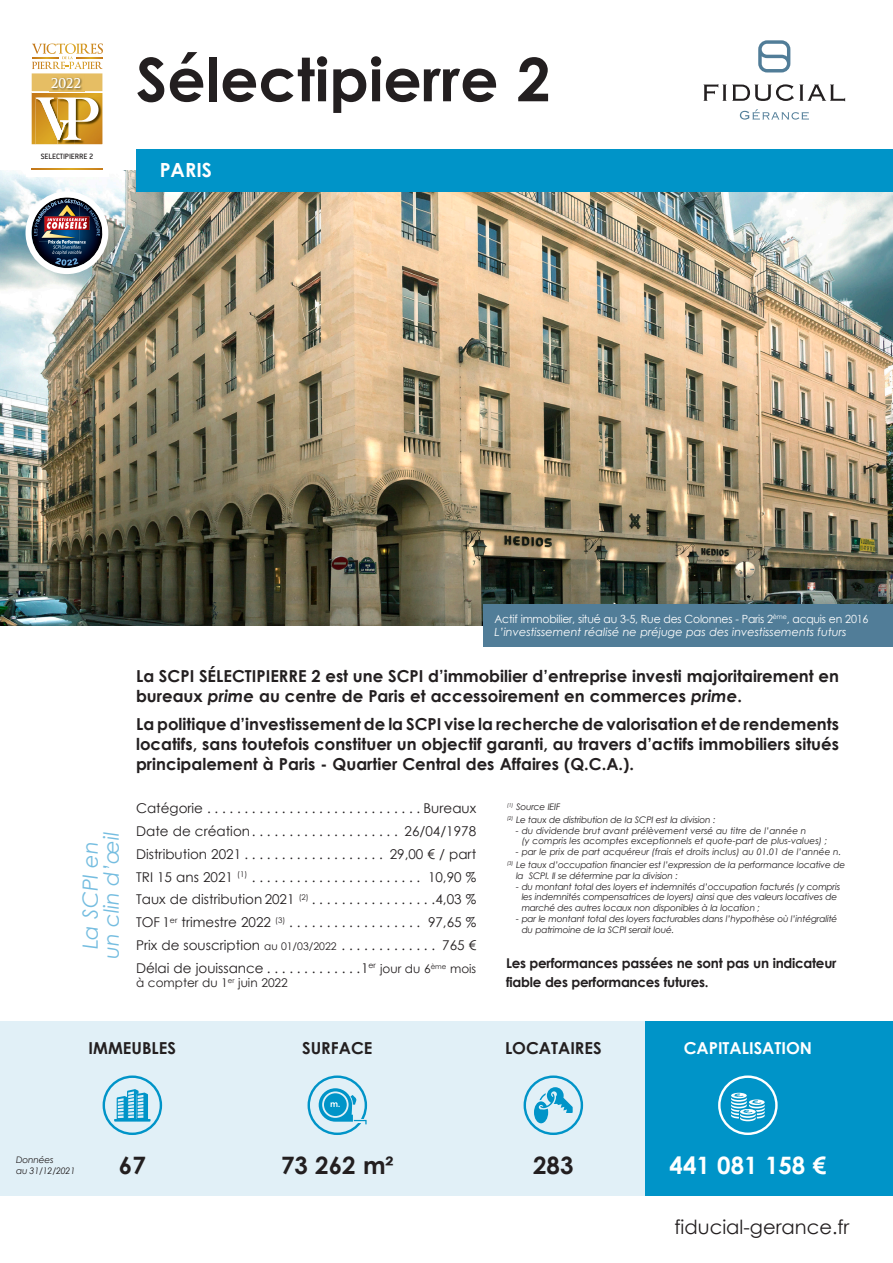
<style>
.page{position:relative;width:893px;height:1263px;background:#fff}
.page>*{position:absolute;margin:0;border:0;box-sizing:border-box;transform-origin:0 0}
.t1{font:700 60px "Century Gothic";color:#231f20}
.t2{font:700 24px "Century Gothic";color:#231f20}
.t3{font:700 24px "Century Gothic";color:#fff}
.t4{font:italic 21px/21px "Century Gothic";color:#75bde0;text-align:center}
.t5{font:19.5px "Century Gothic";color:#231f20}
.t6{font:700 19.5px "Century Gothic";color:#fff}
.t7{font:700 16.5px/19.8px "Century Gothic";color:#231f20}
.t8{font:700 16.5px "Century Gothic";color:#fff}
.t9{font:13.5px "Century Gothic";color:#231f20}
.t10{font:700 13.5px "Century Gothic";letter-spacing:-.02em;color:#231f20}
.t11{font:13.05px "Byington";color:#fff}
.t12{font:12px "Century Gothic";color:#231f20}
.t13{font:11.25px/13.5px "Century Gothic";letter-spacing:-.02em;color:#fff;scale:.96 1}
.t14{font:italic 9px/10.8px "Century Gothic";letter-spacing:-.02em;color:#231f20}
.t15{font:italic 9px/10.8px "Century Gothic";color:#231f20}
.t16{font:8.4px "Conduit ITC";letter-spacing:-.005em;color:#231f20}
.s1{font-style:italic}
.s2{font-size:10.5px}
.s3{font-size:12px}
.s4{font-style:normal}
</style>
<div class="page">
<img style="left:0;top:170px;width:893px;height:455px">
<div style="left:0;top:1020px;width:235px;height:175px;background:#e1f0f7"></div>
<div style="left:645px;top:1020px;width:248px;height:175px;background:#0094c8"></div>
<div style="left:235px;top:1020px;width:205px;height:175px;background:#e1f0f7"></div>
<div style="left:440px;top:1021px;width:205px;height:174px;background:#e1f0f7"></div>
<div style="left:718px;top:1075px;width:60px;height:60px;border:2px solid #fff;border-radius:50%"></div>
<svg style="left:731px;top:1093px;width:34px;height:28px"></svg>
<div style="left:103px;top:1075px;width:59px;height:60px;border:2px solid #0094c8;border-radius:50%"></div>
<svg style="left:114px;top:1089px;width:36px;height:32px"></svg>
<div style="left:524px;top:1075px;width:59px;height:60px;border:2px solid #0094c8;border-radius:50%"></div>
<svg style="left:534px;top:1087px;width:39px;height:36px"></svg>
<div style="left:308px;top:1075px;width:59px;height:60px;border:2px solid #0094c8;border-radius:50%"></div>
<svg style="left:319px;top:1088px;width:48px;height:36px"></svg>
<div style="left:484px;top:604px;width:409px;height:42px;background:#517d98"></div>
<div style="left:136px;top:149px;width:757px;height:42px;background:#0094c8"></div>
<div style="left:26px;top:38px;width:82px;height:139px;background:#fff"></div>
<svg style="left:32px;top:168px;width:70px;height:2px"></svg>
<svg style="left:32px;top:43px;width:71px;height:101px"></svg>
<svg style="left:758px;top:40px;width:32px;height:32px"></svg>
<svg style="left:703px;top:84px;width:142px;height:17px"></svg>
<svg style="left:740px;top:109px;width:69px;height:11px"></svg>
<img style="left:34px;top:199px;width:66px;height:67px">
<div style="left:26px;top:191px;width:82px;height:83px;border:6px solid #fff;border-radius:50%"></div>
<p class="t11" style="left:51px;top:75px;width:32px">2022</p>
<p class="t16" style="left:41px;top:152px;width:54px">SELECTIPIERRE 2</p>
<p class="t1" style="left:136px;top:34px;width:416px">Sélectipierre 2</p>
<p class="t6" style="left:160px;top:156px;width:54px">PARIS</p>
<p class="t4" style="left:79px;top:959px;width:129px;rotate:-90deg">La SCPI en un clin d’œil</p>
<p class="t13" style="left:495px;top:612px;width:391px">Actif immobilier, situé au 3-5, Rue des Colonnes - Paris 2<sup>ème</sup>, acquis en 2016<br><span class="s1">L’investissement réalisé ne préjuge pas des investissements futurs</span></p>
<p class="t7" style="left:136px;top:665px;width:704px">La SCPI SÉLECTIPIERRE 2 est une SCPI d’immobilier d’entreprise investi majoritairement en bureaux <span class="s1">prime</span> au centre de Paris et accessoirement en commerces <span class="s1">prime</span>.</p>
<p class="t7" style="left:136px;top:714px;width:704px;text-align:justify">La politique d’investissement de la SCPI vise la recherche de valorisation et de rendements locatifs, sans toutefois constituer un objectif garanti, au travers d’actifs immobiliers situés principalement à Paris - Quartier Central des Affaires (Q.C.A.).</p>
<p class="t9" style="left:136px;top:799px;width:342px">Catégorie . . . . . . . . . . . . . . . . . . . . . . . . . . . . Bureaux</p>
<p class="t9" style="left:136px;top:822px;width:342px">Date de création . . . . . . . . . . . . . . . . . . . . 26/04/1978</p>
<p class="t9" style="left:136px;top:844px;width:342px">Distribution 2021 . . . . . . . . . . . . . . . . . . . 29,00 € / part</p>
<p class="t9" style="left:136px;top:867px;width:342px">TRI 15 ans 2021 <sup>(1)</sup> . . . . . . . . . . . . . . . . . . . . . . . 10,90 %</p>
<p class="t9" style="left:136px;top:890px;width:342px">Taux de distribution 2021 <sup>(2)</sup> . . . . . . . . . . . . . . . . 4,03 %</p>
<p class="t9" style="left:136px;top:913px;width:342px">TOF 1<sup>er</sup> trimestre 2022 <sup>(3)</sup> . . . . . . . . . . . . . . . . . . 97,65 %</p>
<p class="t9" style="left:136px;top:936px;width:342px">Prix de souscription <span class="s2">au 01/03/2022</span> . . . . . . . . . . . . . 765 €</p>
<p class="t9" style="left:136px;top:958px;width:342px">Délai de jouissance . . . . . . . . . . . . 1<sup>er</sup> <span class="s3">jour du 6</span><sup>ème</sup> <span class="s3">mois</span></p>
<p class="t12" style="left:136px;top:975px;width:153px">à compter du 1<sup>er</sup> juin 2022</p>
<p class="t14" style="left:507px;top:801px;width:55px"><sup>(1)</sup> Source IEIF</p>
<p class="t14" style="left:507px;top:814px;width:210px"><sup>(2)</sup> Le taux de distribution de la SCPI est la division :</p>
<p class="t15" style="left:522px;top:825px;width:307px;text-indent:-6px">- du dividende brut avant prélèvement versé au titre de l’année n<br>(y compris les acomptes exceptionnels et quote-part de plus-values) ;</p>
<p class="t15" style="left:516px;top:846px;width:327px">- par le prix de part acquéreur (frais et droits inclus) au 01.01 de l’année n.</p>
<p class="t14" style="left:516px;top:859px;width:331px;text-indent:-9px"><sup>(3)</sup> Le taux d’occupation financier est l’expression de la performance locative de la SCPI. Il se détermine par la division :</p>
<p class="t14" style="left:522px;top:881px;width:320px;text-indent:-6px"><span class="s4">-</span> du montant total des loyers et indemnités d’occupation facturés (y compris les indemnités compensatrices de loyers) ainsi que des valeurs locatives de marché des autres locaux non disponibles à la location ;</p>
<p class="t14" style="left:522px;top:913px;width:317px;text-indent:-6px"><span class="s4">-</span> par le montant total des loyers facturables dans l’hypothèse où l’intégralité du patrimoine de la SCPI serait loué.</p>
<p class="t10" style="left:506px;top:953px;width:332px">Les performances passées ne sont pas un indicateur</p>
<p class="t10" style="left:506px;top:972px;width:204px">fiable des performances futures.</p>
<p class="t7" style="left:89px;top:1037px;width:89px">IMMEUBLES</p>
<p class="t7" style="left:302px;top:1037px;width:72px">SURFACE</p>
<p class="t7" style="left:505px;top:1037px;width:98px">LOCATAIRES</p>
<p class="t14" style="left:16px;top:1155px;width:61px">Données<br>au 31/12/2021</p>
<p class="t2" style="left:119px;top:1147px;width:28px">67</p>
<p class="t2" style="left:281px;top:1147px;width:114px">73 262 m²</p>
<p class="t2" style="left:533px;top:1147px;width:42px">283</p>
<p class="t8" style="left:684px;top:1036px;width:130px">CAPITALISATION</p>
<p class="t3" style="left:670px;top:1147px;width:158px">441 081 158 €</p>
<p class="t5" style="left:674px;top:1213px;width:177px">fiducial-gerance.fr</p>
</div>
